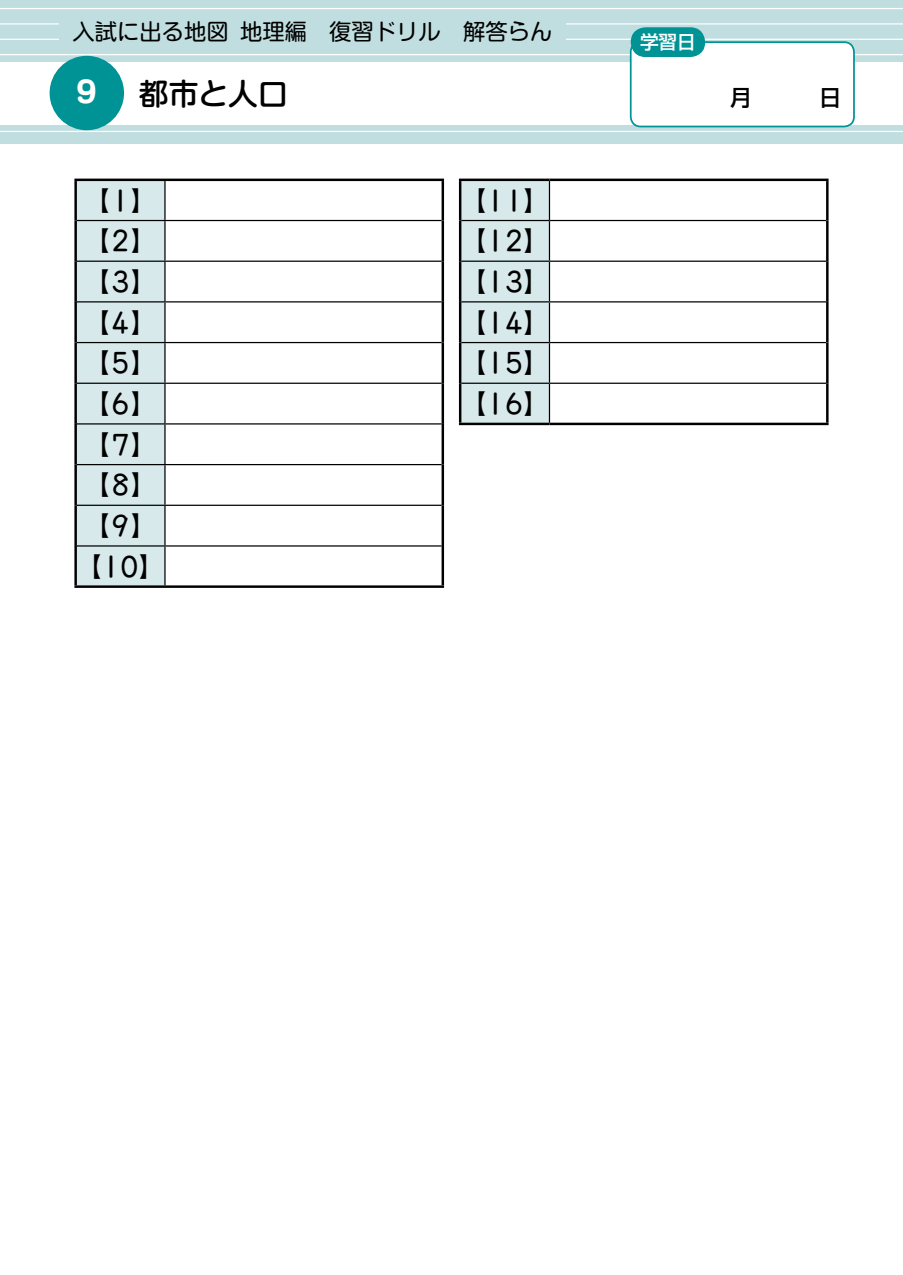
<style>
.page{position:relative;width:903px;height:1275px;background:#fff}
.page>*{position:absolute;margin:0;border:0;box-sizing:border-box;transform-origin:0 0}
.t1{font:500 29.75px "G Shin M Go Pro";color:#000}
.t2{font:700 28.53px "G Shin M Go Pro";color:#fff}
.t3{font:500 24.85px/40.6px "G Shin Go Pro";color:#000;text-align:center}
.t4{font:22.4px "G Shin M Go Pro";color:#000}
.t5{font:500 22.4px "G Shin Go Pro";color:#000}
.t6{font:500 18.55px "G Shin Go Pro";color:#fff}
.s1{font-family:"MOG Suuji SI K50";font-weight:400}
</style>
<div class="page">
<div style="left:0;top:0;width:903px;height:144px;background:#c0dddf"></div>
<hr style="left:0;top:8px;width:903px;height:1px;background:#fff">
<hr style="left:0;top:23px;width:903px;height:2px;background:#fff">
<hr style="left:0;top:39px;width:903px;height:1px;background:#fff">
<hr style="left:0;top:54px;width:903px;height:1px;background:#fff">
<hr style="left:0;top:131px;width:903px;height:1px;background:#fff">
<div style="left:0;top:62px;width:903px;height:62px;background:#fff"></div>
<div style="left:50px;top:56px;width:74px;height:74px;background:#009396;border-radius:50%"></div>
<div style="left:631px;top:42px;width:223px;height:84px;background:#fff;border-radius:10px"></div>
<div style="left:630px;top:41px;width:225px;height:86px;border:2px solid #009396;border-radius:10px"></div>
<div style="left:631px;top:27px;width:74px;height:30px;background:#009396;border-radius:15px"></div>
<div style="left:77px;top:181px;width:87px;height:404px;background:#d7e9ea"></div>
<hr style="left:165px;top:220px;width:276px;height:1px;background:#000">
<hr style="left:165px;top:261px;width:276px;height:1px;background:#000">
<hr style="left:165px;top:301px;width:276px;height:1px;background:#000">
<hr style="left:165px;top:342px;width:276px;height:1px;background:#000">
<hr style="left:165px;top:383px;width:276px;height:1px;background:#000">
<hr style="left:165px;top:423px;width:276px;height:2px;background:#000">
<hr style="left:165px;top:464px;width:276px;height:1px;background:#000">
<hr style="left:165px;top:505px;width:276px;height:1px;background:#000">
<hr style="left:165px;top:545px;width:276px;height:2px;background:#000">
<hr style="left:74px;top:179px;width:91px;height:2px;background:#000">
<hr style="left:74px;top:181px;width:3px;height:39px;background:#000">
<hr style="left:165px;top:179px;width:279px;height:2px;background:#000">
<hr style="left:441px;top:181px;width:3px;height:39px;background:#000">
<hr style="left:74px;top:220px;width:3px;height:41px;background:#000">
<hr style="left:441px;top:220px;width:3px;height:41px;background:#000">
<hr style="left:74px;top:261px;width:3px;height:41px;background:#000">
<hr style="left:441px;top:261px;width:3px;height:41px;background:#000">
<hr style="left:74px;top:302px;width:3px;height:41px;background:#000">
<hr style="left:441px;top:302px;width:3px;height:41px;background:#000">
<hr style="left:74px;top:343px;width:3px;height:40px;background:#000">
<hr style="left:441px;top:343px;width:3px;height:40px;background:#000">
<hr style="left:74px;top:383px;width:3px;height:41px;background:#000">
<hr style="left:441px;top:383px;width:3px;height:41px;background:#000">
<hr style="left:74px;top:424px;width:3px;height:41px;background:#000">
<hr style="left:441px;top:424px;width:3px;height:41px;background:#000">
<hr style="left:74px;top:465px;width:3px;height:40px;background:#000">
<hr style="left:441px;top:465px;width:3px;height:40px;background:#000">
<hr style="left:74px;top:505px;width:3px;height:41px;background:#000">
<hr style="left:441px;top:505px;width:3px;height:41px;background:#000">
<hr style="left:74px;top:546px;width:3px;height:39px;background:#000">
<hr style="left:441px;top:546px;width:3px;height:39px;background:#000">
<hr style="left:74px;top:585px;width:91px;height:3px;background:#000">
<hr style="left:165px;top:585px;width:279px;height:3px;background:#000">
<hr style="left:164px;top:181px;width:2px;height:39px;background:#000">
<hr style="left:77px;top:220px;width:88px;height:1px;background:#000">
<hr style="left:164px;top:221px;width:2px;height:40px;background:#000">
<hr style="left:77px;top:261px;width:88px;height:1px;background:#000">
<hr style="left:164px;top:262px;width:2px;height:39px;background:#000">
<hr style="left:77px;top:301px;width:88px;height:1px;background:#000">
<hr style="left:164px;top:302px;width:2px;height:40px;background:#000">
<hr style="left:77px;top:342px;width:88px;height:1px;background:#000">
<hr style="left:164px;top:343px;width:2px;height:40px;background:#000">
<hr style="left:77px;top:383px;width:88px;height:1px;background:#000">
<hr style="left:164px;top:384px;width:2px;height:39px;background:#000">
<hr style="left:77px;top:423px;width:88px;height:2px;background:#000">
<hr style="left:164px;top:425px;width:2px;height:39px;background:#000">
<hr style="left:77px;top:464px;width:88px;height:1px;background:#000">
<hr style="left:164px;top:465px;width:2px;height:40px;background:#000">
<hr style="left:77px;top:505px;width:88px;height:1px;background:#000">
<hr style="left:164px;top:506px;width:2px;height:39px;background:#000">
<hr style="left:77px;top:545px;width:88px;height:2px;background:#000">
<hr style="left:164px;top:547px;width:2px;height:38px;background:#000">
<div style="left:461px;top:181px;width:88px;height:242px;background:#d7e9ea"></div>
<hr style="left:549px;top:179px;width:279px;height:2px;background:#000">
<hr style="left:826px;top:181px;width:2px;height:39px;background:#000">
<hr style="left:826px;top:220px;width:2px;height:41px;background:#000">
<hr style="left:826px;top:261px;width:2px;height:41px;background:#000">
<hr style="left:826px;top:302px;width:2px;height:41px;background:#000">
<hr style="left:826px;top:343px;width:2px;height:40px;background:#000">
<hr style="left:826px;top:383px;width:2px;height:40px;background:#000">
<hr style="left:459px;top:179px;width:90px;height:2px;background:#000">
<hr style="left:459px;top:181px;width:2px;height:39px;background:#000">
<hr style="left:459px;top:220px;width:2px;height:41px;background:#000">
<hr style="left:459px;top:261px;width:2px;height:41px;background:#000">
<hr style="left:459px;top:302px;width:2px;height:41px;background:#000">
<hr style="left:459px;top:343px;width:2px;height:40px;background:#000">
<hr style="left:459px;top:383px;width:2px;height:40px;background:#000">
<hr style="left:549px;top:181px;width:1px;height:39px;background:#000">
<hr style="left:461px;top:220px;width:88px;height:1px;background:#000">
<hr style="left:549px;top:220px;width:277px;height:1px;background:#000">
<hr style="left:549px;top:221px;width:1px;height:40px;background:#000">
<hr style="left:461px;top:261px;width:88px;height:1px;background:#000">
<hr style="left:549px;top:261px;width:277px;height:1px;background:#000">
<hr style="left:549px;top:262px;width:1px;height:39px;background:#000">
<hr style="left:461px;top:301px;width:88px;height:1px;background:#000">
<hr style="left:549px;top:301px;width:277px;height:1px;background:#000">
<hr style="left:549px;top:302px;width:1px;height:40px;background:#000">
<hr style="left:461px;top:342px;width:88px;height:1px;background:#000">
<hr style="left:549px;top:342px;width:277px;height:1px;background:#000">
<hr style="left:549px;top:343px;width:1px;height:40px;background:#000">
<hr style="left:461px;top:383px;width:88px;height:1px;background:#000">
<hr style="left:549px;top:383px;width:277px;height:1px;background:#000">
<hr style="left:549px;top:384px;width:1px;height:39px;background:#000">
<hr style="left:459px;top:423px;width:90px;height:2px;background:#000">
<hr style="left:549px;top:423px;width:279px;height:2px;background:#000">
<div style="left:60px;top:16px;width:506px;height:31px;background:#c0dddf"></div>
<p class="t4" style="left:73px;top:13px;width:158px">入試に出る地図</p>
<p class="t1" style="left:139px;top:69px;width:150px">都市と人口</p>
<p class="t4" style="left:240px;top:13px;width:314px">地理編　復習ドリル　解答らん</p>
<p class="t2" style="left:76px;top:69px;width:23px">9</p>
<p class="t3" style="left:77px;top:177px;width:88px">】<span class="s1">1</span>【】<span class="s1">2</span>【】<span class="s1">3</span>【】<span class="s1">4</span>【】<span class="s1">5</span>【】<span class="s1">6</span>【】<span class="s1">7</span>【】<span class="s1">8</span>【】<span class="s1">9</span>【】<span class="s1">10</span>【</p>
<p class="t3" style="left:461px;top:177px;width:88px;text-align:justify">】<span class="s1">11</span>【】<span class="s1">12</span>【】<span class="s1">13</span>【】<span class="s1">14</span>【】<span class="s1">15</span>【】<span class="s1">16</span>【</p>
<p class="t6" style="left:640px;top:27px;width:57px">学習日</p>
<p class="t5" style="left:730px;top:80px;width:24px">月</p>
<p class="t5" style="left:819px;top:80px;width:24px">日</p>
</div>
